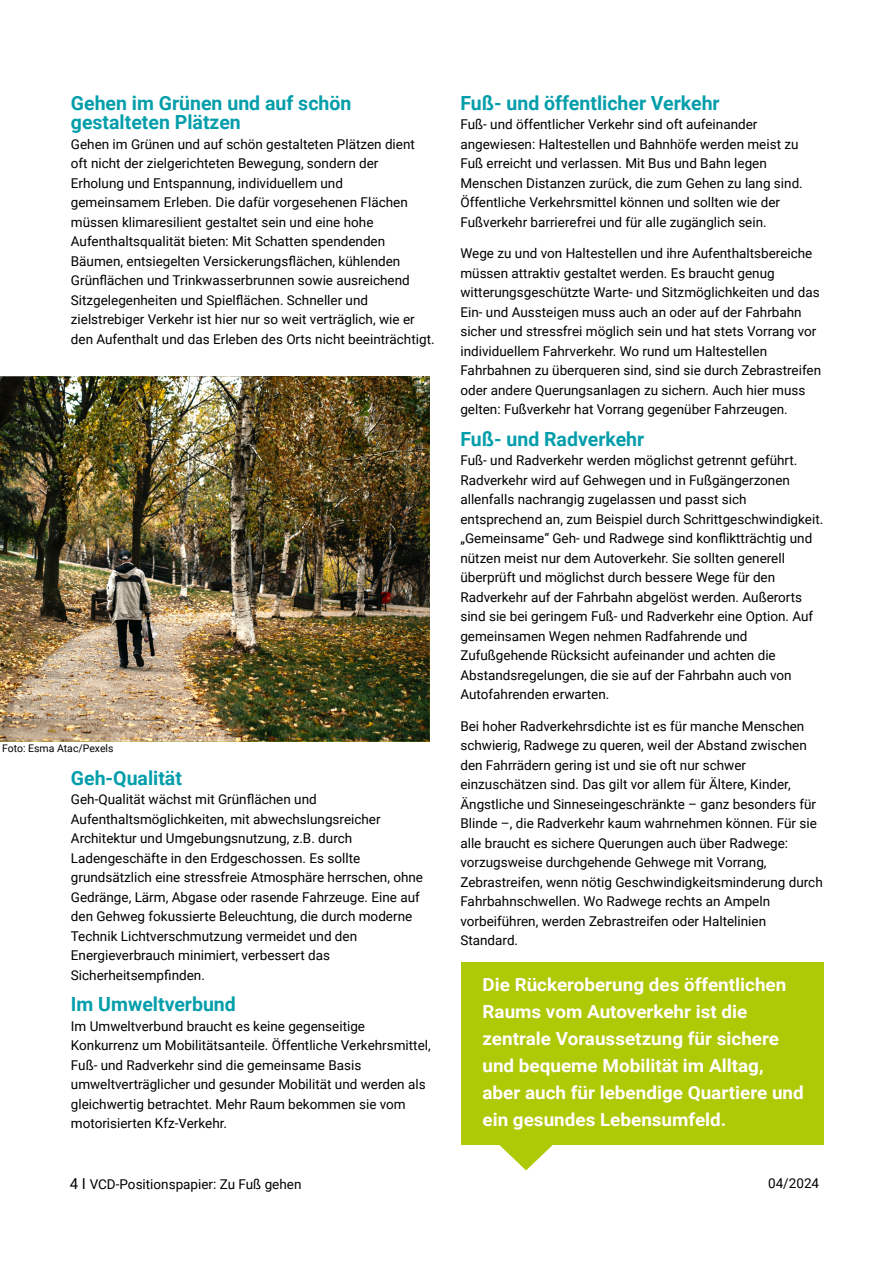
<style>
.page{position:relative;width:893px;height:1263px;background:#fff}
.page>*{position:absolute;margin:0;border:0;box-sizing:border-box;transform-origin:0 0}
.t1{font:700 19.5px/19.5px "Roboto";color:#049eab}
.t2{font:700 18px/27px "Roboto";color:#fff;scale:1.05 1}
.t3{font:13.5px/19.5px "Roboto";color:#000}
.t4{font:10.5px "Roboto";color:#000}
.s1{font-size:15px}
</style>
<div class="page">
<svg style="left:496px;top:1144px;width:60px;height:27px"></svg>
<div style="left:461px;top:962px;width:363px;height:182px;background:#aec906"></div>
<img style="left:0;top:377px;width:429px;height:364px">
<h1 class="t1" style="left:71px;top:95px;width:282px">Gehen im Grünen und auf schön gestalteten Plätzen</h1>
<p class="t3" style="left:71px;top:135px;width:365px">Gehen im Grünen und auf schön gestalteten Plätzen dient oft nicht der zielgerichteten Bewegung, sondern der Erholung und Entspannung, individuellem und gemeinsamem Erleben. Die dafür vorgesehenen Flächen müssen klimaresilient gestaltet sein und eine hohe Aufenthaltsqualität bieten: Mit Schatten spendenden Bäumen, entsiegelten Versickerungsflächen, kühlenden Grünflächen und Trinkwasserbrunnen sowie ausreichend Sitzgelegenheiten und Spielflächen. Schneller und zielstrebiger Verkehr ist hier nur so weit verträglich, wie er den Aufenthalt und das Erleben des Orts nicht beeinträchtigt.</p>
<p class="t4" style="left:2px;top:744px;width:113px">Foto: Esma Atac/Pexels</p>
<h1 class="t1" style="left:71px;top:770px;width:113px">Geh-Qualität</h1>
<p class="t3" style="left:71px;top:791px;width:354px">Geh-Qualität wächst mit Grünflächen und Aufenthaltsmöglichkeiten, mit abwechslungsreicher Architektur und Umgebungsnutzung, z.B. durch Ladengeschäfte in den Erdgeschossen. Es sollte grundsätzlich eine stressfreie Atmosphäre herrschen, ohne Gedränge, Lärm, Abgase oder rasende Fahrzeuge. Eine auf den Gehweg fokussierte Beleuchtung, die durch moderne Technik Lichtverschmutzung vermeidet und den Energieverbrauch minimiert, verbessert das Sicherheitsempfinden.</p>
<h1 class="t1" style="left:71px;top:996px;width:166px">Im Umweltverbund</h1>
<p class="t3" style="left:71px;top:1017px;width:361px">Im Umweltverbund braucht es keine gegenseitige Konkurrenz um Mobilitätsanteile. Öffentliche Verkehrsmittel, Fuß- und Radverkehr sind die gemeinsame Basis umweltverträglicher und gesunder Mobilität und werden als gleichwertig betrachtet. Mehr Raum bekommen sie vom motorisierten Kfz-Verkehr.</p>
<h1 class="t1" style="left:460px;top:95px;width:261px">Fuß- und öffentlicher Verkehr</h1>
<p class="t3" style="left:460px;top:116px;width:344px">Fuß- und öffentlicher Verkehr sind oft aufeinander angewiesen: Haltestellen und Bahnhöfe werden meist zu Fuß erreicht und verlassen. Mit Bus und Bahn legen Menschen Distanzen zurück, die zum Gehen zu lang sind.<br>Öffentliche Verkehrsmittel können und sollten wie der Fußverkehr barrierefrei und für alle zugänglich sein.</p>
<p class="t3" style="left:460px;top:245px;width:362px">Wege zu und von Haltestellen und ihre Aufenthaltsbereiche müssen attraktiv gestaltet werden. Es braucht genug witterungsgeschützte Warte- und Sitzmöglichkeiten und das Ein- und Aussteigen muss auch an oder auf der Fahrbahn sicher und stressfrei möglich sein und hat stets Vorrang vor individuellem Fahrverkehr. Wo rund um Haltestellen Fahrbahnen zu überqueren sind, sind sie durch Zebrastreifen oder andere Querungsanlagen zu sichern. Auch hier muss gelten: Fußverkehr hat Vorrang gegenüber Fahrzeugen.</p>
<h1 class="t1" style="left:460px;top:431px;width:185px">Fuß- und Radverkehr</h1>
<p class="t3" style="left:460px;top:452px;width:364px">Fuß- und Radverkehr werden möglichst getrennt geführt.<br>Radverkehr wird auf Gehwegen und in Fußgängerzonen allenfalls nachrangig zugelassen und passt sich entsprechend an, zum Beispiel durch Schrittgeschwindigkeit. „Gemeinsame“ Geh- und Radwege sind konfliktträchtig und nützen meist nur dem Autoverkehr. Sie sollten generell überprüft und möglichst durch bessere Wege für den Radverkehr auf der Fahrbahn abgelöst werden. Außerorts sind sie bei geringem Fuß- und Radverkehr eine Option. Auf gemeinsamen Wegen nehmen Radfahrende und Zufußgehende Rücksicht aufeinander und achten die Abstandsregelungen, die sie auf der Fahrbahn auch von Autofahrenden erwarten.</p>
<p class="t3" style="left:460px;top:717px;width:364px">Bei hoher Radverkehrsdichte ist es für manche Menschen schwierig, Radwege zu queren, weil der Abstand zwischen den Fahrrädern gering ist und sie oft nur schwer einzuschätzen sind. Das gilt vor allem für Ältere, Kinder, Ängstliche und Sinneseingeschränkte – ganz besonders für Blinde –, die Radverkehr kaum wahrnehmen können. Für sie alle braucht es sichere Querungen auch über Radwege: vorzugsweise durchgehende Gehwege mit Vorrang, Zebrastreifen, wenn nötig Geschwindigkeitsminderung durch Fahrbahnschwellen. Wo Radwege rechts an Ampeln vorbeiführen, werden Zebrastreifen oder Haltelinien Standard.</p>
<h2 class="t2" style="left:482px;top:973px;width:307px">Die Rückeroberung des öffentlichen Raums vom Autoverkehr ist die zentrale Voraussetzung für sichere und bequeme Mobilität im Alltag, aber auch für lebendige Quartiere und ein gesundes Lebensumfeld.</h2>
<p class="t3" style="left:70px;top:1175px;width:233px"><span class="s1">4 I</span> VCD-Positionspapier: Zu Fuß gehen</p>
<p class="t3" style="left:768px;top:1175px;width:53px">04/2024</p>
</div>
